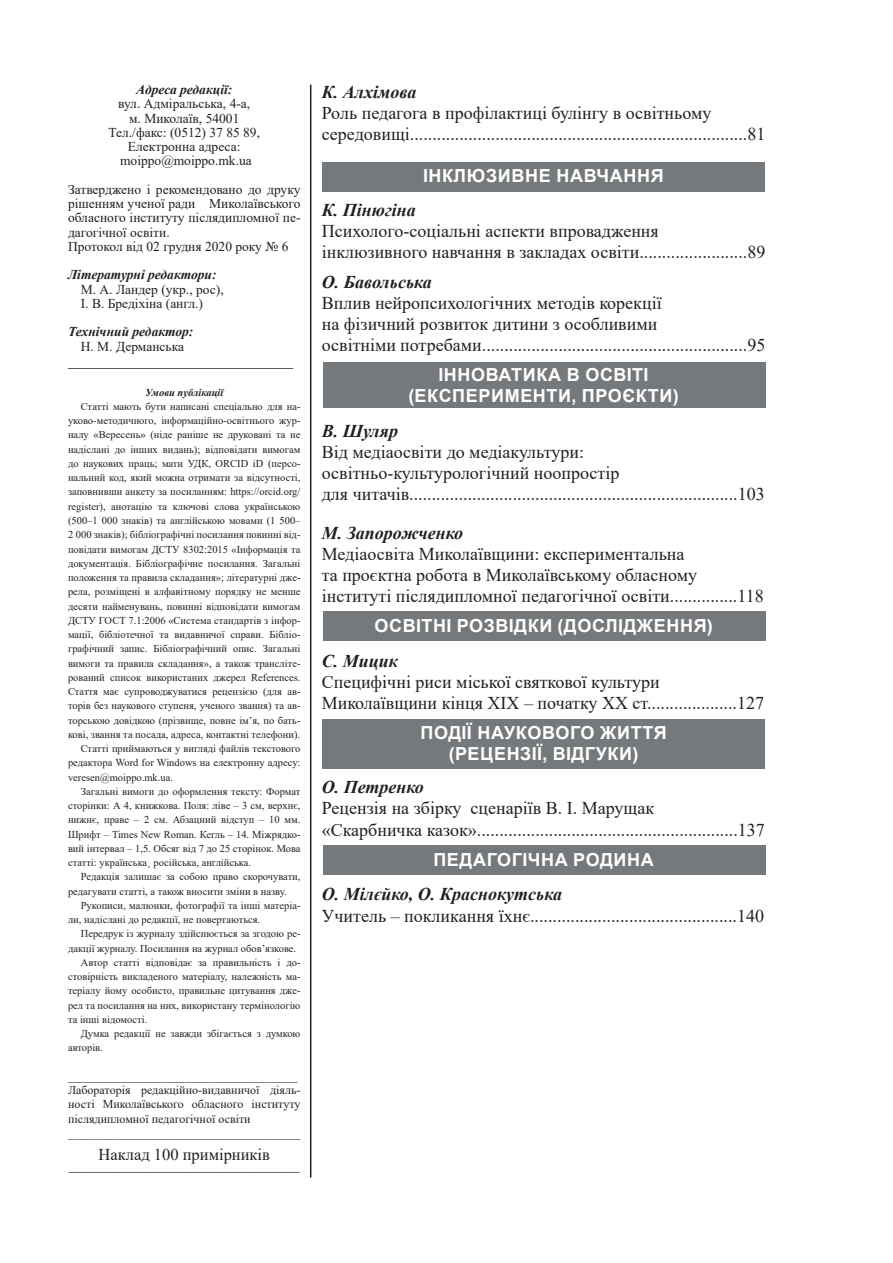
<style>
.page{position:relative;width:893px;height:1263px;background:#fff}
.page>*{position:absolute;margin:0;border:0;box-sizing:border-box;transform-origin:0 0}
.t1{font:18px/21px "Times New Roman";color:#231f20}
.t2{font:700 18px/21px "Arial";letter-spacing:.035em;color:#fff;text-align:center}
.t3{font:italic 700 18px "Times New Roman";color:#231f20}
.t4{font:16.5px "Times New Roman";color:#231f20}
.t5{font:13.5px/14.2px "Times New Roman";color:#231f20}
.t6{font:italic 700 13.5px "Times New Roman";color:#231f20}
.t7{font:12.75px "Times New Roman";color:#231f20}
.t8{font:12px/14.2px "Times New Roman";color:#231f20;text-align:justify}
.t9{font:10.5px "Times New Roman";color:#231f20}
.t10{font:italic 700 10.5px "Times New Roman";color:#231f20}
.s1{font-size:12px}
</style>
<div class="page">
<div style="left:323px;top:845px;width:443px;height:30px;background:#76797b"></div>
<div style="left:322px;top:719px;width:443px;height:50px;background:#76797b"></div>
<div style="left:323px;top:611px;width:443px;height:30px;background:#76797b"></div>
<div style="left:323px;top:362px;width:443px;height:46px;background:#76797b"></div>
<div style="left:323px;top:162px;width:442px;height:30px;background:#76797b"></div>
<hr style="left:310px;top:85px;width:1px;height:1092px;background:#231f20">
<p class="t6" style="left:136px;top:80px;width:98px">Адреса редакції:</p>
<p class="t5" style="left:108px;top:96px;width:153px;text-align:center">вул. Адміральська, 4-а,<br>м. Миколаїв, 54001<br>Тел./факс: (0512) 37 85 89,<br>Електронна адреса: moippo@moippo.mk.ua</p>
<p class="t5" style="left:68px;top:182px;width:234px">Затверджено і рекомендовано до друку рішенням ученої ради Миколаївського обласного інституту післядипломної пе&shy;дагогічної освіти.<br>Протокол від 02 грудня 2020 року № 6</p>
<p class="t6" style="left:68px;top:266px;width:150px">Літературні редактори:</p>
<p class="t5" style="left:81px;top:282px;width:144px">М. А. Ландер (укр., рос),<br>І. В. Бредіхіна (англ.)</p>
<p class="t6" style="left:68px;top:323px;width:127px">Технічний редактор:</p>
<p class="t5" style="left:81px;top:339px;width:105px">Н. М. Дерманська</p>
<h1 class="t1" style="left:68px;top:348px;width:227px">_________________________</h1>
<p class="t10" style="left:145px;top:385px;width:80px">Умови публікації</p>
<p class="t9" style="left:81px;top:399px;width:221px">Статті мають бути написані спеціально для на-</p>
<p class="t9" style="left:68px;top:413px;width:234px">уково-методичного, інформаційно-освітнього жур-</p>
<p class="t9" style="left:68px;top:428px;width:234px">налу «Вересень» (ніде раніше не друковані та не</p>
<p class="t9" style="left:68px;top:442px;width:234px">надіслані до інших видань); відповідати вимогам</p>
<p class="t9" style="left:68px;top:456px;width:234px">до наукових праць; мати УДК, ORCID iD (персо-</p>
<p class="t9" style="left:68px;top:470px;width:234px">нальний код, який можна отримати за відсутності,</p>
<p class="t9" style="left:68px;top:485px;width:234px">заповнивши анкету за посиланням: https://orcid.org/</p>
<p class="t9" style="left:68px;top:499px;width:234px">register), анотацію та ключові слова українською</p>
<p class="t9" style="left:68px;top:513px;width:234px">(500–1 000 знаків) та англійською мовами (1 500–</p>
<p class="t9" style="left:68px;top:527px;width:234px">2 000 знаків); бібліографічні посилання повинні від-</p>
<p class="t9" style="left:68px;top:542px;width:234px">повідати вимогам ДСТУ 8302:2015 «Інформація та</p>
<p class="t9" style="left:68px;top:556px;width:234px">документація. Бібліографічне посилання. Загальні</p>
<p class="t9" style="left:68px;top:570px;width:234px">положення та правила складання»; літературні дже-</p>
<p class="t9" style="left:68px;top:584px;width:234px">рела, розміщені в алфавітному порядку не менше</p>
<p class="t9" style="left:68px;top:599px;width:234px">десяти найменувань, повинні відповідати вимогам</p>
<p class="t9" style="left:68px;top:613px;width:234px">ДСТУ ГОСТ 7.1:2006 «Система стандартів з інфор-</p>
<p class="t9" style="left:68px;top:627px;width:234px">мації, бібліотечної та видавничої справи. Бібліо-</p>
<p class="t9" style="left:68px;top:641px;width:234px">графічний запис. Бібліографічний опис. Загальні</p>
<p class="t9" style="left:68px;top:656px;width:234px">вимоги та правила складання», а також трансліте-</p>
<p class="t9" style="left:68px;top:670px;width:234px">рований список використаних джерел References.</p>
<p class="t9" style="left:68px;top:684px;width:234px">Стаття має супроводжуватися рецензією (для ав-</p>
<p class="t9" style="left:68px;top:698px;width:234px">торів без наукового ступеня, ученого звання) та ав-</p>
<p class="t9" style="left:68px;top:713px;width:234px">торською довідкою (прізвище, повне ім’я, по бать-</p>
<p class="t9" style="left:68px;top:727px;width:234px">кові, звання та посада, адреса, контактні телефони).</p>
<p class="t9" style="left:81px;top:741px;width:221px">Статті приймаються у вигляді файлів текстового</p>
<p class="t9" style="left:68px;top:755px;width:234px">редактора Word for Windows на електронну адресу:</p>
<p class="t9" style="left:68px;top:770px;width:107px">veresen@moippo.mk.ua.</p>
<p class="t9" style="left:81px;top:784px;width:221px">Загальні вимоги до оформлення тексту: Формат</p>
<p class="t9" style="left:68px;top:798px;width:234px">сторінки: А 4, книжкова. Поля: ліве – 3 см, верхнє,</p>
<p class="t9" style="left:68px;top:812px;width:234px">нижнє, праве – 2 см. Абзацний відступ – 10 мм.</p>
<p class="t9" style="left:68px;top:827px;width:234px">Шрифт – Times New Roman. Кегль – 14. Міжрядко-</p>
<p class="t9" style="left:68px;top:841px;width:234px">вий інтервал – 1,5. Обсяг від 7 до 25 сторінок. Мова</p>
<p class="t9" style="left:68px;top:855px;width:185px">статті: українська¸ російська, англійська.</p>
<p class="t9" style="left:81px;top:869px;width:221px">Редакція залишає за собою право скорочувати,</p>
<p class="t9" style="left:68px;top:884px;width:220px">редагувати статті, а також вносити зміни в назву.</p>
<p class="t9" style="left:81px;top:898px;width:221px">Рукописи, малюнки, фотографії та інші матеріа-</p>
<p class="t9" style="left:68px;top:912px;width:194px">ли, надіслані до редакції, не повертаються.</p>
<p class="t9" style="left:81px;top:926px;width:221px">Передрук із журналу здійснюється за згодою ре-</p>
<p class="t9" style="left:68px;top:941px;width:230px">дакції журналу. Посилання на журнал обов’язкове.</p>
<p class="t9" style="left:81px;top:955px;width:221px">Автор статті відповідає за правильність і до-</p>
<p class="t9" style="left:68px;top:969px;width:234px">стовірність викладеного матеріалу, належність ма-</p>
<p class="t9" style="left:68px;top:983px;width:234px">теріалу йому особисто, правильне цитування дже-</p>
<p class="t9" style="left:68px;top:998px;width:234px">рел та посилання на них, використану термінологію</p>
<p class="t9" style="left:68px;top:1012px;width:81px">та інші відомості.</p>
<p class="t9" style="left:81px;top:1026px;width:221px">Думка редакції не завжди збігається з думкою</p>
<p class="t9" style="left:68px;top:1040px;width:36px">авторів.</p>
<p class="t7" style="left:68px;top:1066px;width:231px">____________________________________</p>
<p class="t8" style="left:68px;top:1082px;width:234px">Лабораторія редакційно-видавничої діяль&shy;ності Миколаївського обласного інституту післядипломної педагогічної освіти</p>
<p class="t7" style="left:68px;top:1123px;width:234px"><span class="s1">_________</span>____________________________</p>
<h2 class="t4" style="left:99px;top:1143px;width:173px">Наклад 100 примірників</h2>
<h2 class="t4" style="left:69px;top:1152px;width:232px">____________________________</h2>
<h1 class="t3" style="left:322px;top:79px;width:96px">К. Алхімова</h1>
<h1 class="t1" style="left:322px;top:101px;width:445px">Роль педагога в профілактиці булінгу в освітньому середовищі...........................................................................81</h1>
<h1 class="t2" style="left:423px;top:165px;width:242px">ІНКЛЮЗИВНЕ НАВЧАННЯ</h1>
<h1 class="t3" style="left:322px;top:197px;width:95px">К. Пінюгіна</h1>
<h1 class="t1" style="left:322px;top:220px;width:445px">Психолого-соціальні аспекти впровадження інклюзивного навчання в закладах освіти........................89</h1>
<h1 class="t3" style="left:322px;top:269px;width:112px">О. Бавольська</h1>
<h1 class="t1" style="left:322px;top:292px;width:445px">Вплив нейропсихологічних методів корекції<br>на фізичний розвиток дитини з особливими<br>освітніми потребами...........................................................95</h1>
<h1 class="t2" style="left:408px;top:364px;width:272px">ІННОВАТИКА В ОСВІТІ (ЕКСПЕРИМЕНТИ, ПРОЄКТИ)</h1>
<h1 class="t3" style="left:322px;top:418px;width:78px">В. Шуляр</h1>
<h1 class="t1" style="left:322px;top:440px;width:445px">Від медіаосвіти до медіакультури: освітньо-культурологічний ноопростір<br>для читачів.........................................................................103</h1>
<h1 class="t3" style="left:322px;top:520px;width:143px">М. Запорожченко</h1>
<h1 class="t1" style="left:322px;top:542px;width:443px">Медіаосвіта Миколаївщини: експериментальна<br>та проєктна робота в Миколаївському обласному інституті післядипломної педагогічної освіти...............118</h1>
<h1 class="t2" style="left:374px;top:616px;width:340px">ОСВІТНІ РОЗВІДКИ (ДОСЛІДЖЕННЯ)</h1>
<h1 class="t3" style="left:322px;top:648px;width:78px">С. Мицик</h1>
<h1 class="t1" style="left:322px;top:670px;width:444px;line-height:21.6px">Специфічні риси міської святкової культури<br>Миколаївщини кінця ХІХ – початку ХХ ст....................127</h1>
<h1 class="t2" style="left:420px;top:723px;width:248px">ПОДІЇ НАУКОВОГО ЖИТТЯ (РЕЦЕНЗІЇ, ВІДГУКИ)</h1>
<h1 class="t3" style="left:322px;top:775px;width:104px">О. Петренко</h1>
<h1 class="t1" style="left:322px;top:797px;width:445px;line-height:21.6px">Рецензія на збірку сценаріїв В. І. Марущак<br>«Скарбничка казок»..........................................................137</h1>
<h1 class="t2" style="left:433px;top:849px;width:222px">ПЕДАГОГІЧНА РОДИНА</h1>
<h1 class="t3" style="left:322px;top:882px;width:242px">О. Мілєйко, О. Краснокутська</h1>
<h1 class="t1" style="left:322px;top:905px;width:444px">Учитель – покликання їхнє..............................................140</h1>
</div>
